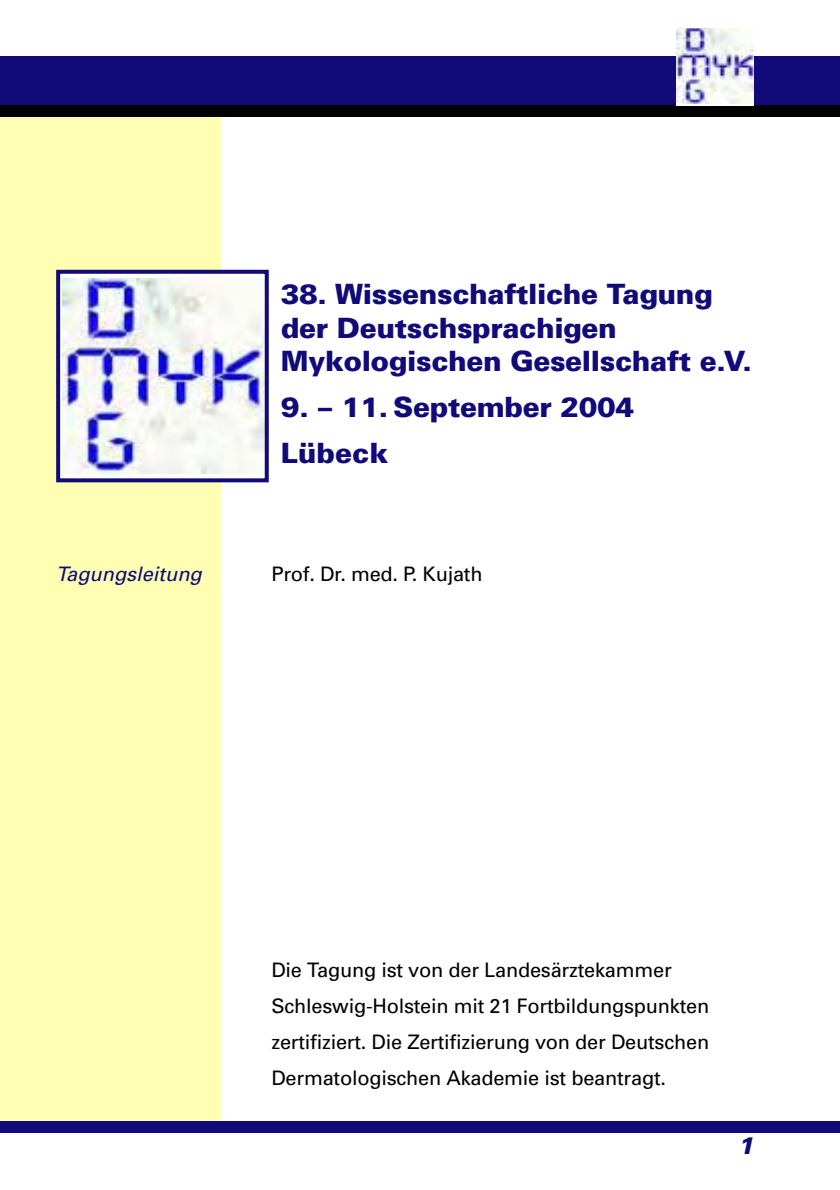
<style>
.page{position:relative;width:840px;height:1190px;background:#fff}
.page>*{position:absolute;margin:0;border:0;box-sizing:border-box;transform-origin:0 0}
.t1{font:900 28px/33.6px "Univers";letter-spacing:-.015em;color:#110a79}
.t2{font:italic 900 24px "Univers";color:#110a79}
.t3{font:20px/36px "Univers";letter-spacing:-.01em;color:#000}
.t4{font:italic 20px "Univers";color:#110a79}
</style>
<div class="page">
<div style="left:0;top:56px;width:221px;height:1075px;background:#ffffb3"></div>
<div style="left:0;top:1122px;width:839px;height:11px;background:#110a79"></div>
<div style="left:0;top:56px;width:839px;height:60px;background:#110a79"></div>
<div style="left:0;top:105px;width:839px;height:11px;background:#000"></div>
<svg style="left:676px;top:29px;width:77px;height:76px"></svg>
<img style="left:677px;top:28px;width:76px;height:75px">
<div style="left:58px;top:272px;width:209px;height:208px;background:#fff"></div>
<img style="left:62px;top:279px;width:202px;height:195px">
<div style="left:56px;top:270px;width:213px;height:212px;border:4px solid #110a79"></div>
<h1 class="t1" style="left:281px;top:280px;width:473px">38. Wissenschaftliche Tagung der Deutschsprachigen<br>Mykologischen Gesellschaft e.V.</h1>
<h1 class="t1" style="left:281px;top:387px;width:355px;line-height:46px">9. – 11. September 2004<br>Lübeck</h1>
<p class="t4" style="left:56px;top:567px;width:147px">Tagungsleitung</p>
<p class="t3" style="left:271px;top:558px;width:213px">Prof. Dr. med. P. Kujath</p>
<p class="t3" style="left:271px;top:954px;width:439px">Die Tagung ist von der Landesärztekammer Schleswig-Holstein mit 21 Fortbildungspunkten zertifiziert. Die Zertifizierung von der Deutschen Dermatologischen Akademie ist beantragt.</p>
<p class="t2" style="left:737px;top:1137px;width:18px">1</p>
</div>
